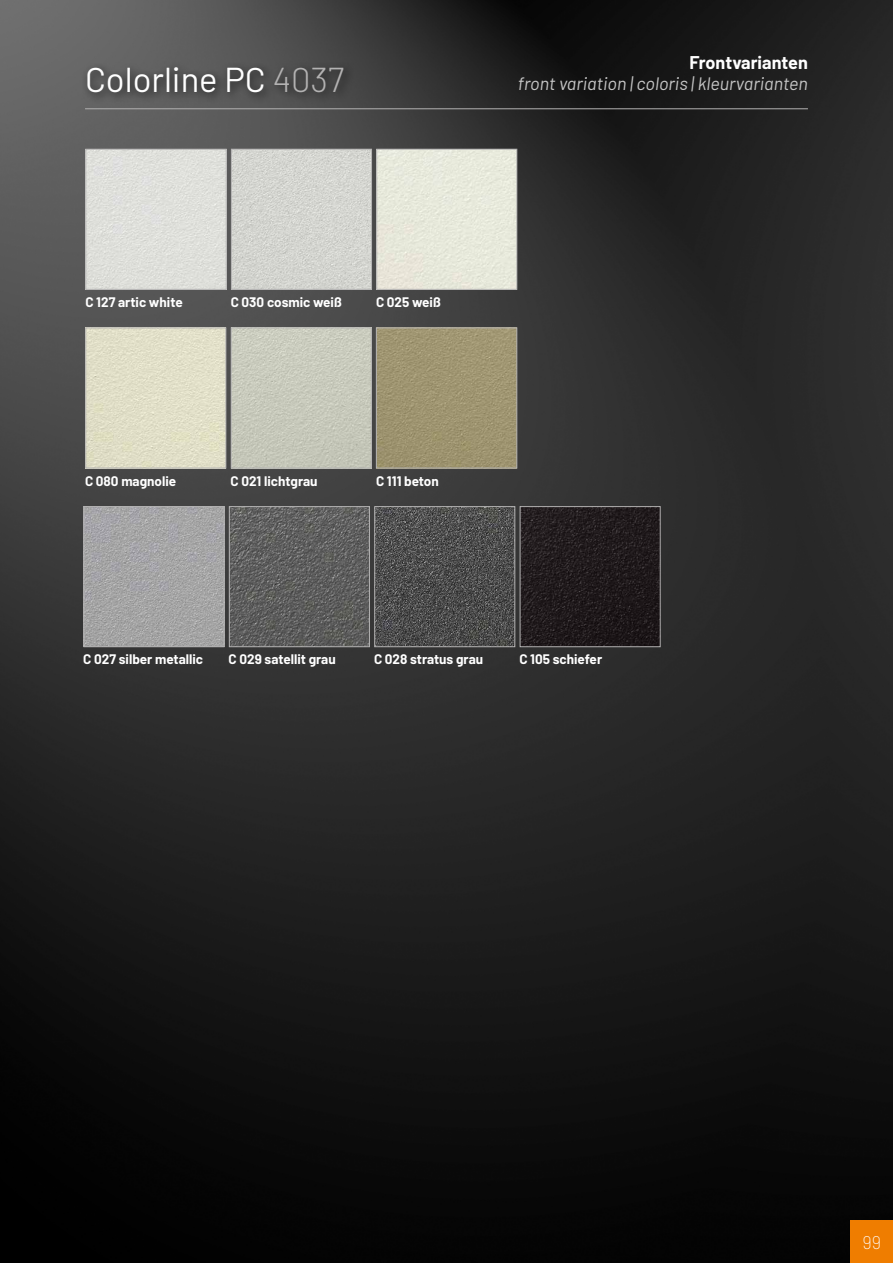
<style>
.page{position:relative;width:893px;height:1263px;background:#fff}
.page>*{position:absolute;margin:0;border:0;box-sizing:border-box;transform-origin:0 0}
.t1{font:34.5px "Barlow";color:#fff}
.t2{font:italic 18px "Barlow";color:#c6c6c6}
.t3{font:700 18px "Barlow";color:#fff}
.t4{font:200 18px "Barlow";color:#fff}
.t5{font:700 13.5px "Barlow";color:#fff}
.s1{font-weight:300;color:#b3b2b2}
</style>
<div class="page">
<img style="left:0;top:0;width:893px;height:1263px">
<div style="left:81px;top:62px;width:274px;height:42px;background:#000;opacity:.75"></div>
<hr style="left:85px;top:108px;width:723px;height:1px;background:#b3b2b2">
<img style="left:87px;top:151px;width:138px;height:137px">
<div style="left:85px;top:149px;width:142px;height:141px;border:1px solid #b3b2b2"></div>
<img style="left:86px;top:508px;width:136px;height:137px">
<div style="left:84px;top:506px;width:140px;height:141px;border:1px solid #b3b2b2"></div>
<img style="left:522px;top:508px;width:137px;height:137px">
<div style="left:520px;top:506px;width:141px;height:141px;border:1px solid #b3b2b2"></div>
<img style="left:376px;top:508px;width:137px;height:137px">
<div style="left:374px;top:506px;width:141px;height:141px;border:1px solid #b3b2b2"></div>
<img style="left:87px;top:329px;width:137px;height:137px">
<div style="left:85px;top:327px;width:141px;height:141px;border:1px solid #b3b2b2"></div>
<img style="left:233px;top:329px;width:137px;height:137px">
<div style="left:231px;top:327px;width:141px;height:141px;border:1px solid #b3b2b2"></div>
<div style="left:378px;top:151px;width:137px;height:137px;background:#e7e9db"></div>
<div style="left:376px;top:149px;width:141px;height:141px;border:1px solid #b3b2b2"></div>
<img style="left:378px;top:329px;width:137px;height:137px">
<div style="left:376px;top:327px;width:141px;height:141px;border:1px solid #b3b2b2"></div>
<img style="left:231px;top:508px;width:137px;height:137px">
<div style="left:229px;top:506px;width:141px;height:141px;border:1px solid #b3b2b2"></div>
<img style="left:233px;top:151px;width:137px;height:137px">
<div style="left:231px;top:149px;width:141px;height:141px;border:1px solid #b3b2b2"></div>
<div style="left:850px;top:1220px;width:43px;height:43px;background:#ef7d00"></div>
<h1 class="t1" style="left:85px;top:54px;width:261px">Colorline PC <span class="s1">4037</span></h1>
<h2 class="t3" style="left:689px;top:49px;width:120px">Frontvarianten</h2>
<h2 class="t2" style="left:518px;top:71px;width:292px">front variation | coloris | kleurvarianten</h2>
<p class="t5" style="left:85px;top:292px;width:99px">C 127 artic white</p>
<p class="t5" style="left:231px;top:292px;width:113px">C 030 cosmic weiß</p>
<p class="t5" style="left:376px;top:292px;width:66px">C 025 weiß</p>
<p class="t5" style="left:85px;top:471px;width:93px">C 080 magnolie</p>
<p class="t5" style="left:231px;top:471px;width:89px">C 021 lichtgrau</p>
<p class="t5" style="left:376px;top:471px;width:64px">C 111 beton</p>
<p class="t5" style="left:83px;top:649px;width:121px">C 027 silber metallic</p>
<p class="t5" style="left:374px;top:649px;width:111px">C 028 stratus grau</p>
<p class="t5" style="left:519px;top:649px;width:84px">C 105 schiefer</p>
<p class="t5" style="left:229px;top:649px;width:109px">C 029 satellit grau</p>
<h2 class="t4" style="left:862px;top:1230px;width:20px">99</h2>
</div>
